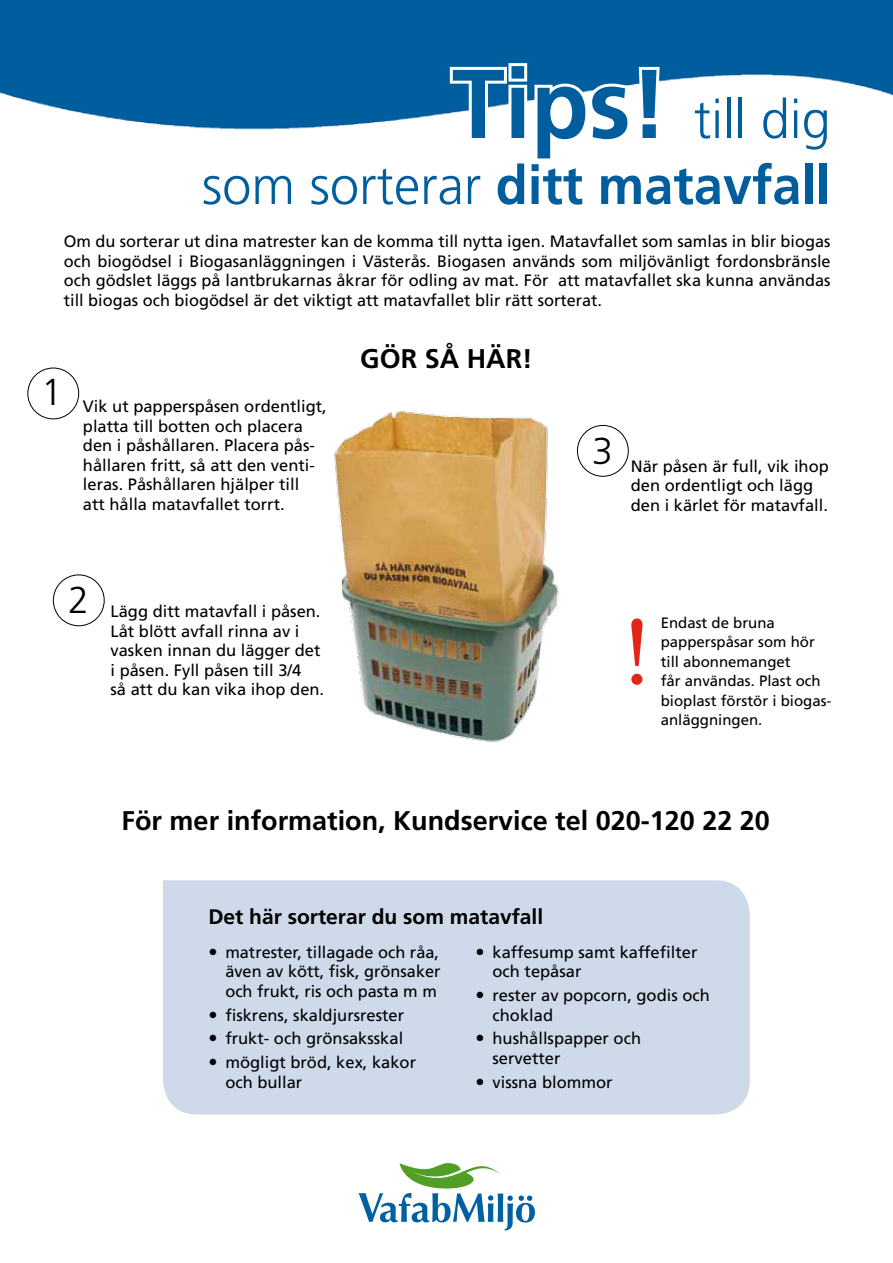
<style>
.page{position:relative;width:893px;height:1263px;background:#fff}
.page>*{position:absolute;margin:0;border:0;box-sizing:border-box;transform-origin:0 0}
.t1{font:90px "Centennial LT Std";color:#e42618}
.t2{font:300 54px/66px "Frutiger LT Std";color:#005e9e;text-align:right}
.t3{font:300 37.5px "Frutiger LT Std";color:#000}
.t4{font:700 27px "Frutiger LT Std";color:#000}
.t5{font:700 21px "Frutiger LT Std";color:#000}
.t6{font:16.5px/19.5px "Frutiger LT Std";color:#000}
.t7{font:15px/19.5px "Frutiger LT Std";color:#000}
.s1{font-weight:700;font-size:97.5px}
.s2{font-weight:700}
</style>
<div class="page">
<img style="left:0;top:0;width:893px;height:130px">
<svg style="left:359px;top:1163px;width:176px;height:67px"></svg>
<img style="left:334px;top:410px;width:225px;height:332px">
<div style="left:163px;top:880px;width:587px;height:234px;background:#ced9ea"></div>
<div style="left:28px;top:368px;width:51px;height:51px;border:1px solid #000;border-radius:50%"></div>
<svg style="left:447px;top:60px;width:216px;height:70px"></svg>
<div style="left:53px;top:575px;width:51px;height:51px;border:1px solid #000;border-radius:50%"></div>
<div style="left:577px;top:425px;width:51px;height:51px;border:1px solid #000;border-radius:50%"></div>
<svg style="left:210px;top:948px;width:6px;height:7px"></svg>
<svg style="left:210px;top:1011px;width:6px;height:7px"></svg>
<svg style="left:210px;top:1035px;width:6px;height:6px"></svg>
<svg style="left:210px;top:1059px;width:6px;height:6px"></svg>
<svg style="left:477px;top:948px;width:6px;height:7px"></svg>
<svg style="left:477px;top:992px;width:6px;height:6px"></svg>
<svg style="left:477px;top:1035px;width:6px;height:6px"></svg>
<svg style="left:477px;top:1078px;width:6px;height:7px"></svg>
<h2 class="t2" style="left:202px;top:87px;width:630px"><span class="s1">Tips!</span> till dig<br>som sorterar <span class="s2">ditt matavfall</span></h2>
<p class="t6" style="left:64px;top:232px;width:768px;text-align:justify">Om du sorterar ut dina matrester kan de komma till nytta igen. Matavfallet som samlas in blir biogas och biogödsel i Biogasanläggningen i Västerås. Biogasen används som miljövänligt fordonsbränsle och gödslet läggs på lantbrukarnas åkrar för odling av mat. För att matavfallet ska kunna användas till biogas och biogödsel är det viktigt att matavfallet blir rätt sorterat.</p>
<h3 class="t3" style="left:41px;top:371px;width:22px">1</h3>
<p class="t6" style="left:83px;top:397px;width:245px">Vik ut papperspåsen ordentligt, platta till botten och placera den i påshållaren. Placera pås&shy;hållaren fritt, så att den venti&shy;leras. Påshållaren hjälper till<br>att hålla matavfallet torrt.</p>
<h3 class="t4" style="left:360px;top:343px;width:174px">GÖR SÅ HÄR!</h3>
<h3 class="t3" style="left:592px;top:430px;width:22px">3</h3>
<p class="t6" style="left:631px;top:456px;width:200px">När påsen är full, vik ihop den ordentligt och lägg den i kärlet för matavfall.</p>
<h3 class="t3" style="left:68px;top:579px;width:22px">2</h3>
<p class="t6" style="left:111px;top:602px;width:215px">Lägg ditt matavfall i påsen.<br>Låt blött avfall rinna av i vasken innan du lägger det i påsen. Fyll påsen till 3/4<br>så att du kan vika ihop den.</p>
<h1 class="t1" style="left:622px;top:599px;width:32px">!</h1>
<p class="t7" style="left:661px;top:613px;width:172px">Endast de bruna papperspåsar som hör till abonnemanget<br>får användas. Plast och bioplast förstör i biogas&shy;anläggningen.</p>
<h3 class="t4" style="left:122px;top:805px;width:650px">För mer information, Kundservice tel 020-120 22 20</h3>
<p class="t5" style="left:208px;top:905px;width:336px">Det här sorterar du som matavfall</p>
<p class="t6" style="left:225px;top:942px;width:217px;text-align:justify">matrester, tillagade och råa, även av kött, fisk, grönsaker och frukt, ris och pasta m m</p>
<p class="t6" style="left:225px;top:1003px;width:192px;line-height:23.7px">fiskrens, skaldjursrester frukt- och grönsaksskal mögligt bröd, kex, kakor</p>
<p class="t6" style="left:225px;top:1072px;width:79px">och bullar</p>
<p class="t6" style="left:493px;top:942px;width:206px">kaffesump samt kaffefilter och tepåsar</p>
<p class="t6" style="left:493px;top:986px;width:219px">rester av popcorn, godis och choklad</p>
<p class="t6" style="left:493px;top:1029px;width:150px">hushållspapper och servetter</p>
<p class="t6" style="left:493px;top:1072px;width:122px">vissna blommor</p>
</div>
